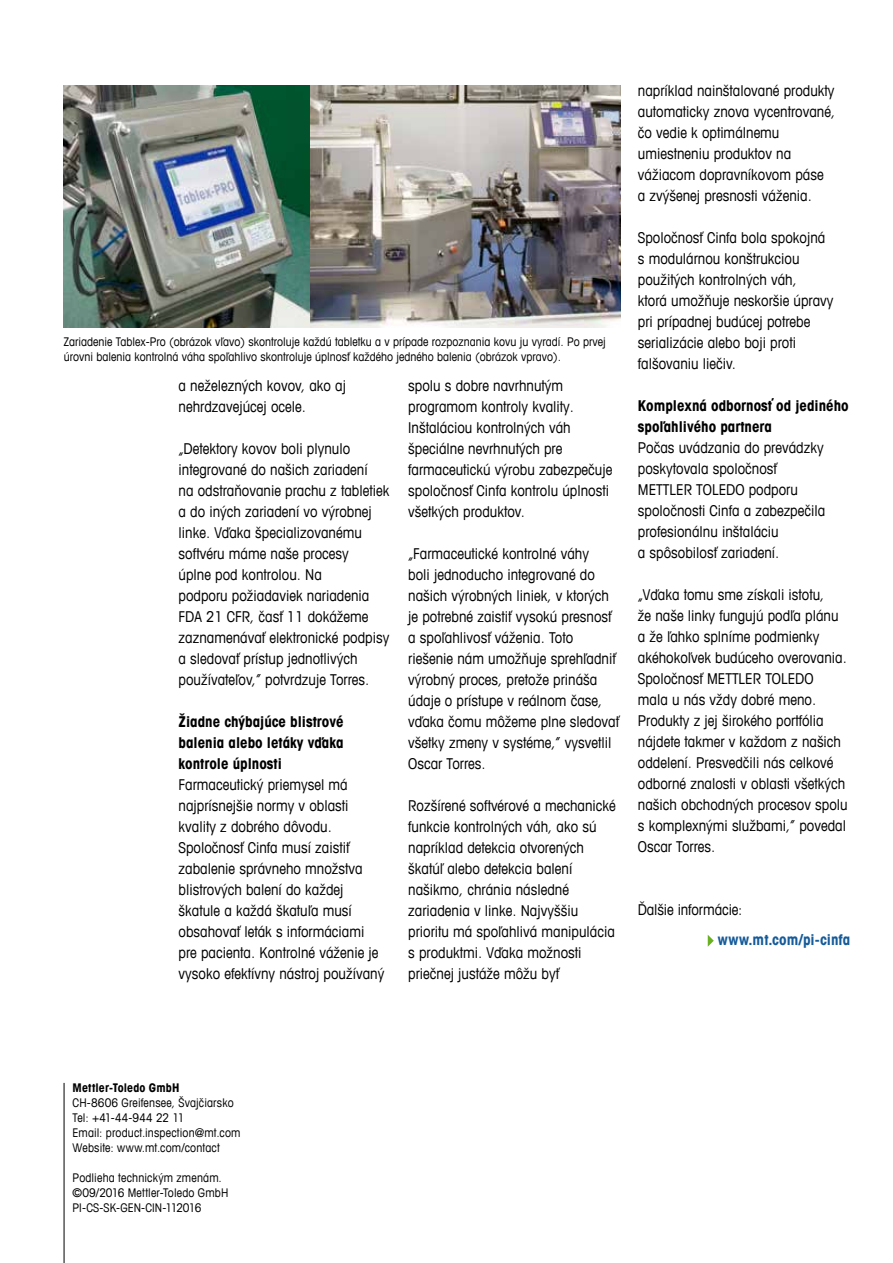
<style>
.page{position:relative;width:893px;height:1263px;background:#fff}
.page>*{position:absolute;margin:0;border:0;box-sizing:border-box;transform-origin:0 0}
.t1{font:condensed 15px/21px "Avant Garde Com";color:#000}
.t2{font:700 condensed 15px/21px "Avant Garde Com";color:#000;text-align:justify}
.t3{font:700 condensed 15px "Avant Garde Com";letter-spacing:.005em;color:#155b9a}
.t4{font:condensed 12px/15px "Avant Garde Com";color:#000}
.t5{font:700 condensed 12px "Avant Garde Com";letter-spacing:.01em;color:#000}
</style>
<div class="page">
<svg style="left:708px;top:935px;width:6px;height:12px"></svg>
<img style="left:64px;top:85px;width:557px;height:242px">
<hr style="left:64px;top:1083px;width:1px;height:180px;background:#000">
<p class="t4" style="left:64px;top:334px;width:543px">Zariadenie Tablex-Pro (obrázok vľavo) skontroluje každú tabletku a v prípade rozpoznania kovu ju vyradí. Po prvej úrovni balenia kontrolná váha spoľahlivo skontroluje úplnosť každého jedného balenia (obrázok vpravo).</p>
<p class="t1" style="left:408px;top:374px;width:206px">spolu s dobre navrhnutým programom kontroly kvality.<br>Inštaláciou kontrolných váh špeciálne nevrhnutých pre farmaceutickú výrobu zabezpečuje spoločnosť Cinfa kontrolu úplnosti všetkých produktov.</p>
<p class="t1" style="left:408px;top:542px;width:212px">„Farmaceutické kontrolné váhy<br>boli jednoducho integrované do našich výrobných liniek, v ktorých je potrebné zaistiť vysokú presnosť a spoľahlivosť váženia. Toto riešenie nám umožňuje sprehľadniť výrobný proces, pretože prináša údaje o prístupe v reálnom čase, vďaka čomu môžeme plne sledovať všetky zmeny v systéme,“ vysvetlil<br>Oscar Torres.</p>
<p class="t1" style="left:408px;top:794px;width:209px">Rozšírené softvérové a mechanické funkcie kontrolných váh, ako sú napríklad detekcia otvorených škatúľ alebo detekcia balení našikmo, chránia následné zariadenia v linke. Najvyššiu prioritu má spoľahlivá manipulácia s produktmi. Vďaka možnosti priečnej justáže môžu byť</p>
<p class="t1" style="left:179px;top:374px;width:169px">a neželezných kovov, ako aj nehrdzavejúcej ocele.</p>
<p class="t1" style="left:179px;top:437px;width:212px">„Detektory kovov boli plynulo integrované do našich zariadení<br>na odstraňovanie prachu z tabletiek a do iných zariadení vo výrobnej linke. Vďaka špecializovanému softvéru máme naše procesy<br>úplne pod kontrolou. Na<br>podporu požiadaviek nariadenia<br>FDA 21 CFR, časť 11 dokážeme zaznamenávať elektronické podpisy a sledovať prístup jednotlivých používateľov,“ potvrdzuje Torres.</p>
<p class="t2" style="left:179px;top:710px;width:166px">Žiadne chýbajúce blistrové balenia alebo letáky vďaka kontrole úplnosti</p>
<p class="t1" style="left:179px;top:773px;width:207px">Farmaceutický priemysel má najprísnejšie normy v oblasti kvality z dobrého dôvodu.<br>Spoločnosť Cinfa musí zaistiť zabalenie správneho množstva blistrových balení do každej škatule a každá škatuľa musí obsahovať leták s informáciami pre pacienta. Kontrolné váženie je vysoko efektívny nástroj používaný</p>
<p class="t1" style="left:638px;top:80px;width:199px">napríklad nainštalované produkty automaticky znova vycentrované, čo vedie k optimálnemu umiestneniu produktov na vážiacom dopravníkovom páse<br>a zvýšenej presnosti váženia.</p>
<p class="t1" style="left:638px;top:227px;width:197px">Spoločnosť Cinfa bola spokojná s modulárnou konštrukciou použitých kontrolných váh,<br>ktorá umožňuje neskoršie úpravy pri prípadnej budúcej potrebe serializácie alebo boji proti falšovaniu liečiv.</p>
<p class="t2" style="left:638px;top:395px;width:212px">Komplexná odbornosť od jediného spoľahlivého partnera</p>
<p class="t1" style="left:638px;top:437px;width:189px">Počas uvádzania do prevádzky poskytovala spoločnosť<br>METTLER TOLEDO podporu spoločnosti Cinfa a zabezpečila profesionálnu inštaláciu<br>a spôsobilosť zariadení.</p>
<p class="t1" style="left:638px;top:584px;width:211px">„Vďaka tomu sme získali istotu,<br>že naše linky fungujú podľa plánu a že ľahko splníme podmienky akéhokoľvek budúceho overovania.<br>Spoločnosť METTLER TOLEDO<br>mala u nás vždy dobré meno.<br>Produkty z jej širokého portfólia nájdete takmer v každom z našich oddelení. Presvedčili nás celkové odborné znalosti v oblasti všetkých našich obchodných procesov spolu s komplexnými službami,“ povedal<br>Oscar Torres.</p>
<p class="t1" style="left:638px;top:899px;width:106px">Ďalšie informácie:</p>
<p class="t3" style="left:718px;top:930px;width:134px">www.mt.com/pi-cinfa</p>
<p class="t5" style="left:73px;top:1079px;width:108px">Mettler-Toledo GmbH</p>
<p class="t4" style="left:73px;top:1094px;width:169px">CH-8606 Greifensee, Švajčiarsko<br>Tel: +41-44-944 22 11<br>Email: product.inspection@mt.com<br>Website: www.mt.com/contact</p>
<p class="t4" style="left:73px;top:1169px;width:157px">Podlieha technickým zmenám. ©09/2016 Mettler-Toledo GmbH<br>PI-CS-SK-GEN-CIN-112016</p>
</div>
